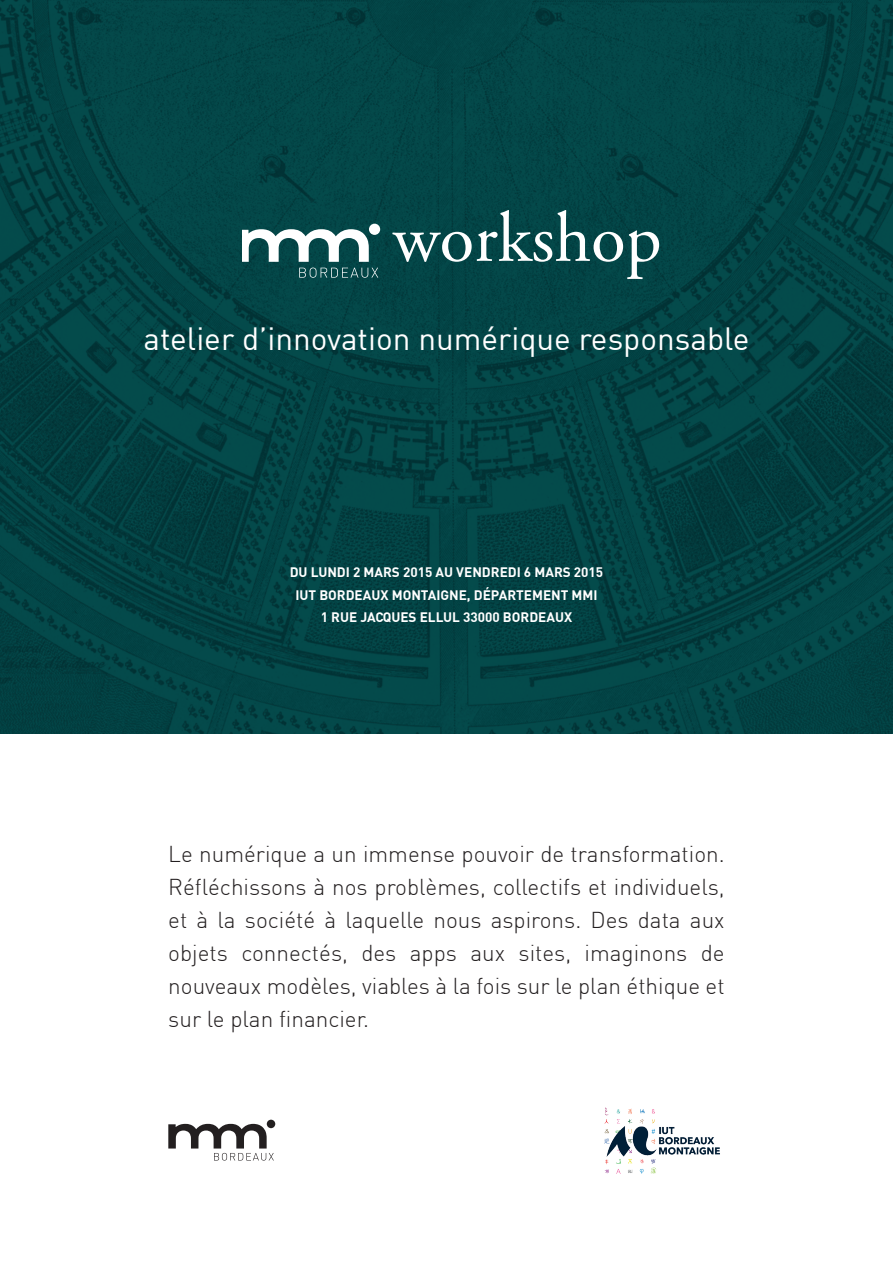
<style>
.page{position:relative;width:893px;height:1263px;background:#fff}
.page>*{position:absolute;margin:0;border:0;box-sizing:border-box;transform-origin:0 0}
.t1{font:71.1px "Adobe Garamond Pro";color:#fff}
.t2{font:31.5px "DIN";color:#fff}
.t3{font:300 22.5px/33px "DIN";color:#231f20;text-align:justify}
.t4{font:700 13.5px/22.5px "DIN";color:#fff;text-align:center}
</style>
<div class="page">
<img style="left:0;top:0;width:893px;height:733px">
<svg style="left:242px;top:229px;width:127px;height:33px"></svg>
<div style="left:369px;top:224px;width:11px;height:11px;background:#fff;border-radius:50%"></div>
<svg style="left:299px;top:268px;width:79px;height:10px"></svg>
<img style="left:604px;top:1107px;width:116px;height:67px">
<div style="left:267px;top:1120px;width:8px;height:8px;background:#231f20;border-radius:50%"></div>
<svg style="left:168px;top:1124px;width:106px;height:36px"></svg>
<h1 class="t1" style="left:393px;top:196px;width:270px">workshop</h1>
<h2 class="t2" style="left:143px;top:319px;width:607px">atelier d’innovation numérique responsable</h2>
<p class="t4" style="left:290px;top:560px;width:315px">DU LUNDI 2 MARS 2015 AU VENDREDI 6 MARS 2015<br>IUT BORDEAUX MONTAIGNE, DÉPARTEMENT MMI<br>1 RUE JACQUES ELLUL 33000 BORDEAUX</p>
<p class="t3" style="left:168px;top:837px;width:558px">Le numérique a un immense pouvoir de transformation.<br>Réfléchissons à nos problèmes, collectifs et individuels, et à la société à laquelle nous aspirons. Des data aux objets connectés, des apps aux sites, imaginons de nouveaux modèles, viables à la fois sur le plan éthique et sur le plan financier.</p>
</div>
